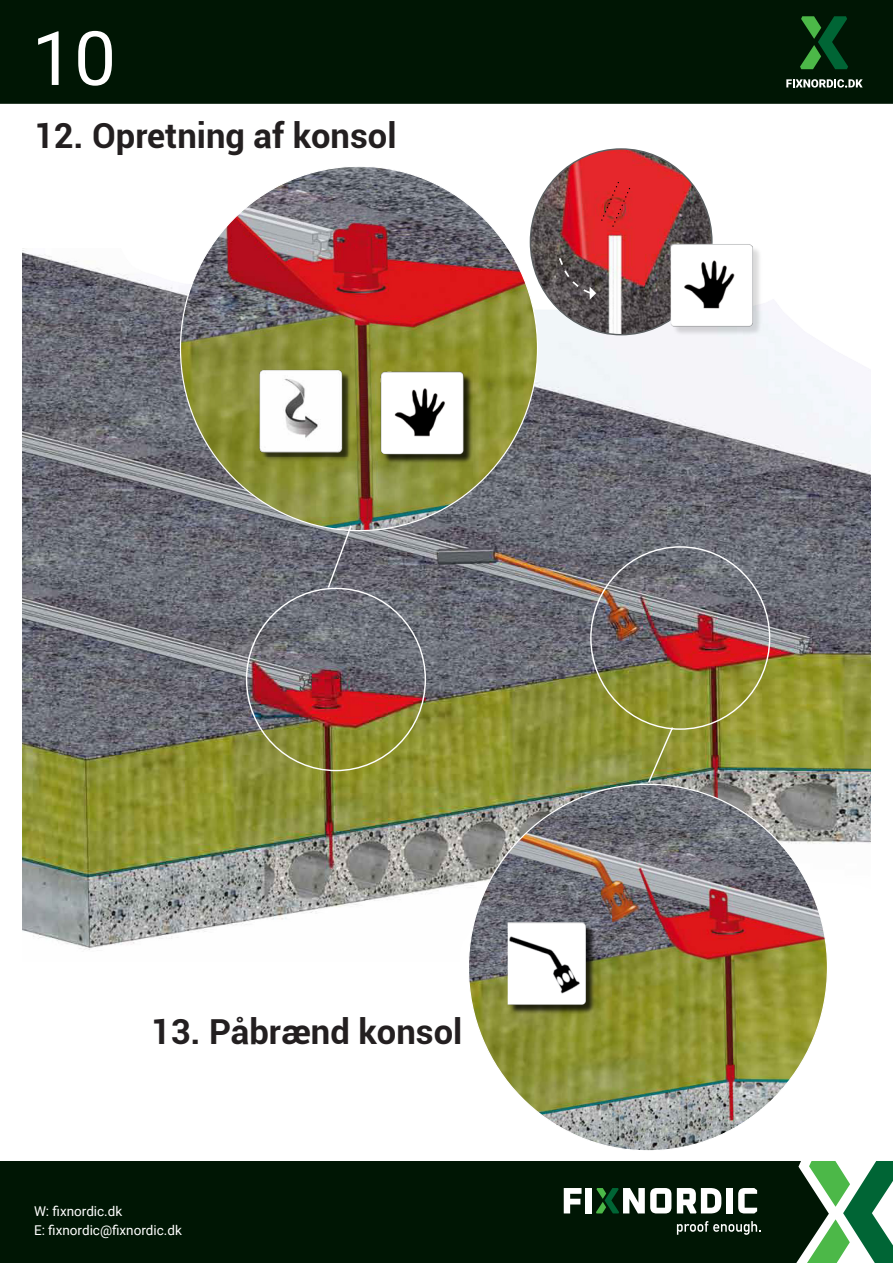
<style>
.page{position:relative;width:893px;height:1263px;background:#fff}
.page>*{position:absolute;margin:0;border:0;box-sizing:border-box;transform-origin:0 0}
.t1{font:75px "Roboto";color:#fff}
.t2{font:700 34.5px "Roboto";color:#231f20}
.t3{font:13.5px "Roboto";color:#fff}
</style>
<div class="page">
<img style="left:22px;top:248px;width:848px;height:702px">
<img style="left:180px;top:168px;width:350px;height:363px">
<img style="left:475px;top:784px;width:352px;height:365px">
<img style="left:530px;top:149px;width:181px;height:91px">
<svg style="left:599px;top:179px;width:32px;height:51px;background:#da2729"></svg>
<img style="left:245px;top:524px;width:526px;height:260px">
<div style="left:0;top:0;width:893px;height:104px;background:#001604"></div>
<svg style="left:800px;top:16px;width:48px;height:53px"></svg>
<div style="left:0;top:1161px;width:807px;height:102px;background:#001604"></div>
<svg style="left:807px;top:1161px;width:86px;height:102px"></svg>
<svg style="left:677px;top:1221px;width:84px;height:14px"></svg>
<svg style="left:564px;top:1188px;width:18px;height:25px"></svg>
<div style="left:585px;top:1188px;width:7px;height:25px;background:#fff"></div>
<svg style="left:677px;top:1188px;width:44px;height:25px"></svg>
<div style="left:726px;top:1188px;width:7px;height:25px;background:#fff"></div>
<svg style="left:738px;top:1188px;width:19px;height:25px"></svg>
<svg style="left:596px;top:1188px;width:75px;height:25px"></svg>
<svg style="left:786px;top:79px;width:77px;height:9px"></svg>
<img style="left:256px;top:240px;width:506px;height:776px">
<h1 class="t1" style="left:32px;top:6px;width:86px">10</h1>
<p class="t2" style="left:34px;top:112px;width:364px">12. Opretning af konsol</p>
<p class="t2" style="left:151px;top:1007px;width:313px">13. Påbrænd konsol</p>
<p class="t3" style="left:34px;top:1201px;width:90px">W: fixnordic.dk</p>
<p class="t3" style="left:34px;top:1221px;width:149px">E: fixnordic@fixnordic.dk</p>
</div>
